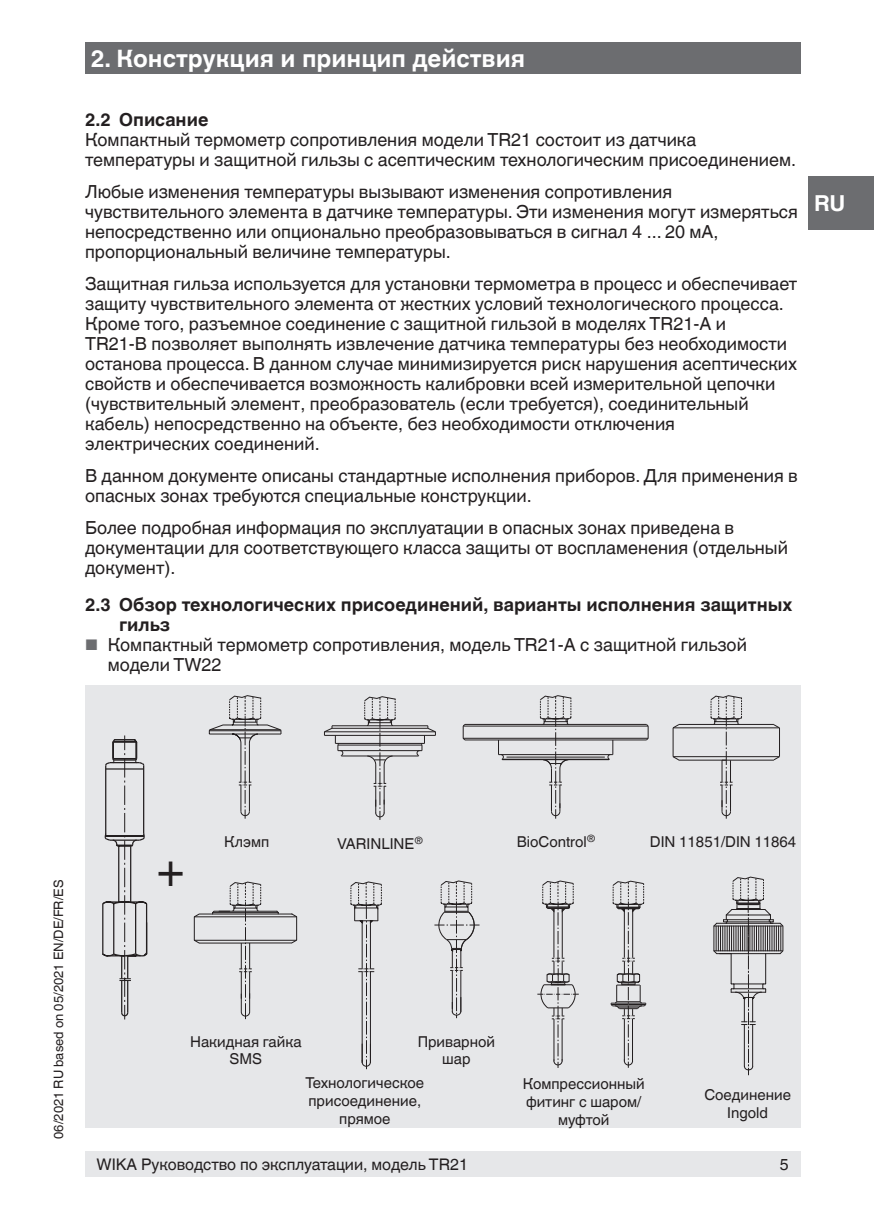
<style>
.page{position:relative;width:874px;height:1225px;background:#fff}
.page>*{position:absolute;margin:0;border:0;box-sizing:border-box;transform-origin:0 0}
.t1{font:47.4px "Helvetica World";color:#231f20}
.t2{font:700 24px "Helvetica World";color:#fff}
.t3{font:700 22px "Helvetica World";color:#fff}
.t4{font:18px/20px "Helvetica World";color:#231f20}
.t5{font:700 18px/20px "Helvetica World";color:#231f20}
.t6{font:16px "Helvetica World";color:#231f20}
.t7{font:15px/17.6px "Helvetica World";color:#231f20;text-align:center}
.t8{font:13px "Helvetica World";color:#231f20}
.t9{font:10px "Helvetica World";color:#231f20}
.s1{font-size:15.4px;color:#6c6d70}
</style>
<div class="page">
<div style="left:85px;top:43px;width:714px;height:31px;background:#6c6d70"></div>
<div style="left:85px;top:1151px;width:714px;height:25px;background:#e6e7e9"></div>
<div style="left:808px;top:176px;width:65px;height:54px;background:#6c6d70"></div>
<div style="left:85px;top:685px;width:714px;height:442px;background:#e6e7e9"></div>
<svg style="left:102px;top:735px;width:46px;height:285px"></svg>
<svg style="left:208px;top:695px;width:74px;height:123px"></svg>
<hr style="left:341px;top:755px;width:77px;height:1px;background:#231f20">
<hr style="left:338px;top:750px;width:84px;height:1px;background:#231f20">
<hr style="left:338px;top:744px;width:84px;height:1px;background:#231f20">
<hr style="left:335px;top:743px;width:89px;height:1px;background:#231f20">
<hr style="left:324px;top:735px;width:111px;height:1px;background:#231f20">
<hr style="left:324px;top:731px;width:111px;height:1px;background:#231f20">
<hr style="left:332px;top:728px;width:95px;height:1px;background:#231f20">
<hr style="left:332px;top:725px;width:95px;height:1px;background:#231f20">
<svg style="left:416px;top:726px;width:20px;height:31px"></svg>
<svg style="left:324px;top:696px;width:73px;height:124px"></svg>
<hr style="left:464px;top:724px;width:182px;height:1px;background:#231f20">
<hr style="left:463px;top:725px;width:184px;height:1px;background:#231f20">
<hr style="left:463px;top:738px;width:184px;height:1px;background:#231f20">
<hr style="left:464px;top:739px;width:182px;height:1px;background:#231f20">
<hr style="left:498px;top:754px;width:114px;height:1px;background:#231f20">
<hr style="left:506px;top:756px;width:98px;height:1px;background:#231f20">
<hr style="left:502px;top:759px;width:106px;height:1px;background:#231f20">
<svg style="left:462px;top:723px;width:4px;height:18px"></svg>
<svg style="left:498px;top:740px;width:6px;height:21px"></svg>
<svg style="left:606px;top:740px;width:7px;height:20px"></svg>
<svg style="left:645px;top:723px;width:4px;height:18px"></svg>
<svg style="left:520px;top:695px;width:53px;height:123px"></svg>
<svg style="left:672px;top:724px;width:7px;height:37px"></svg>
<hr style="left:721px;top:759px;width:52px;height:1px;background:#231f20">
<hr style="left:678px;top:759px;width:48px;height:1px;background:#231f20">
<hr style="left:672px;top:756px;width:106px;height:1px;background:#231f20">
<hr style="left:672px;top:727px;width:106px;height:1px;background:#231f20">
<hr style="left:678px;top:724px;width:95px;height:1px;background:#231f20">
<svg style="left:772px;top:723px;width:8px;height:38px"></svg>
<svg style="left:691px;top:695px;width:53px;height:123px"></svg>
<svg style="left:537px;top:880px;width:110px;height:188px"></svg>
<svg style="left:434px;top:880px;width:45px;height:138px"></svg>
<svg style="left:350px;top:881px;width:32px;height:188px"></svg>
<svg style="left:193px;top:881px;width:104px;height:138px"></svg>
<svg style="left:713px;top:876px;width:70px;height:199px"></svg>
<h2 class="t2" style="left:91px;top:44px;width:436px">2. Конструкция и принцип действия</h2>
<p class="t5" style="left:85px;top:110px;width:125px">2.2 Описание</p>
<p class="t4" style="left:85px;top:130px;width:712px">Компактный термометр сопротивления модели TR21 состоит из датчика температуры и защитной гильзы с асептическим технологическим присоединением.</p>
<p class="t4" style="left:85px;top:182px;width:713px">Любые изменения температуры вызывают изменения сопротивления чувствительного элемента в датчике температуры. Эти изменения могут измеряться непосредственно или опционально преобразовываться в сигнал 4 ... 20 мА, пропорциональный величине температуры.</p>
<p class="t4" style="left:85px;top:274px;width:713px">Защитная гильза используется для установки термометра в процесс и обеспечивает защиту чувствительного элемента от жестких условий технологического процесса.<br>Кроме того, разъемное соединение с защитной гильзой в моделях TR21-A и<br>TR21-B позволяет выполнять извлечение датчика температуры без необходимости останова процесса. В данном случае минимизируется риск нарушения асептических свойств и обеспечивается возможность калибровки всей измерительной цепочки (чувствительный элемент, преобразователь (если требуется), соединительный кабель) непосредственно на объекте, без необходимости отключения электрических соединений.</p>
<p class="t4" style="left:85px;top:466px;width:714px">В данном документе описаны стандартные исполнения приборов. Для применения в опасных зонах требуются специальные конструкции.</p>
<p class="t4" style="left:85px;top:518px;width:704px">Более подробная информация по эксплуатации в опасных зонах приведена в документации для соответствующего класса защиты от воспламенения (отдельный документ).</p>
<p class="t5" style="left:119px;top:594px;width:674px;text-indent:-34px">2.3 Обзор технологических присоединений, варианты исполнения защитных гильз</p>
<p class="t4" style="left:108px;top:634px;width:640px;text-indent:-23px"><span class="s1">■</span> Компактный термометр сопротивления, модель TR21-A с защитной гильзой модели TW22</p>
<p class="t3" style="left:813px;top:190px;width:33px">RU</p>
<p class="t8" style="left:51px;top:1138px;width:261px;rotate:-90deg">06/2021 RU based on 05/2021 EN/DE/FR/ES</p>
<h1 class="t1" style="left:157px;top:841px;width:29px">+</h1>
<p class="t7" style="left:224px;top:833px;width:46px">Клэмп</p>
<p class="t9" style="left:414px;top:834px;width:10px">®</p>
<p class="t7" style="left:516px;top:833px;width:80px">BioControl<sup>®</sup></p>
<p class="t7" style="left:337px;top:834px;width:79px">VARINLINE</p>
<p class="t7" style="left:649px;top:833px;width:148px">DIN 11851/DIN 11864</p>
<p class="t7" style="left:190px;top:1032px;width:113px">Накидная гайка<br>SMS</p>
<p class="t7" style="left:417px;top:1032px;width:79px">Приварной шар</p>
<p class="t7" style="left:305px;top:1074px;width:120px">Технологическое присоединение, прямое</p>
<p class="t7" style="left:522px;top:1075px;width:123px">Компрессионный фитинг с шаром/ муфтой</p>
<p class="t7" style="left:704px;top:1086px;width:88px">Соединение<br>Ingold</p>
<p class="t6" style="left:96px;top:1154px;width:373px">WIKA Руководство по эксплуатации, модель TR21</p>
<p class="t6" style="left:779px;top:1154px;width:10px">5</p>
</div>
